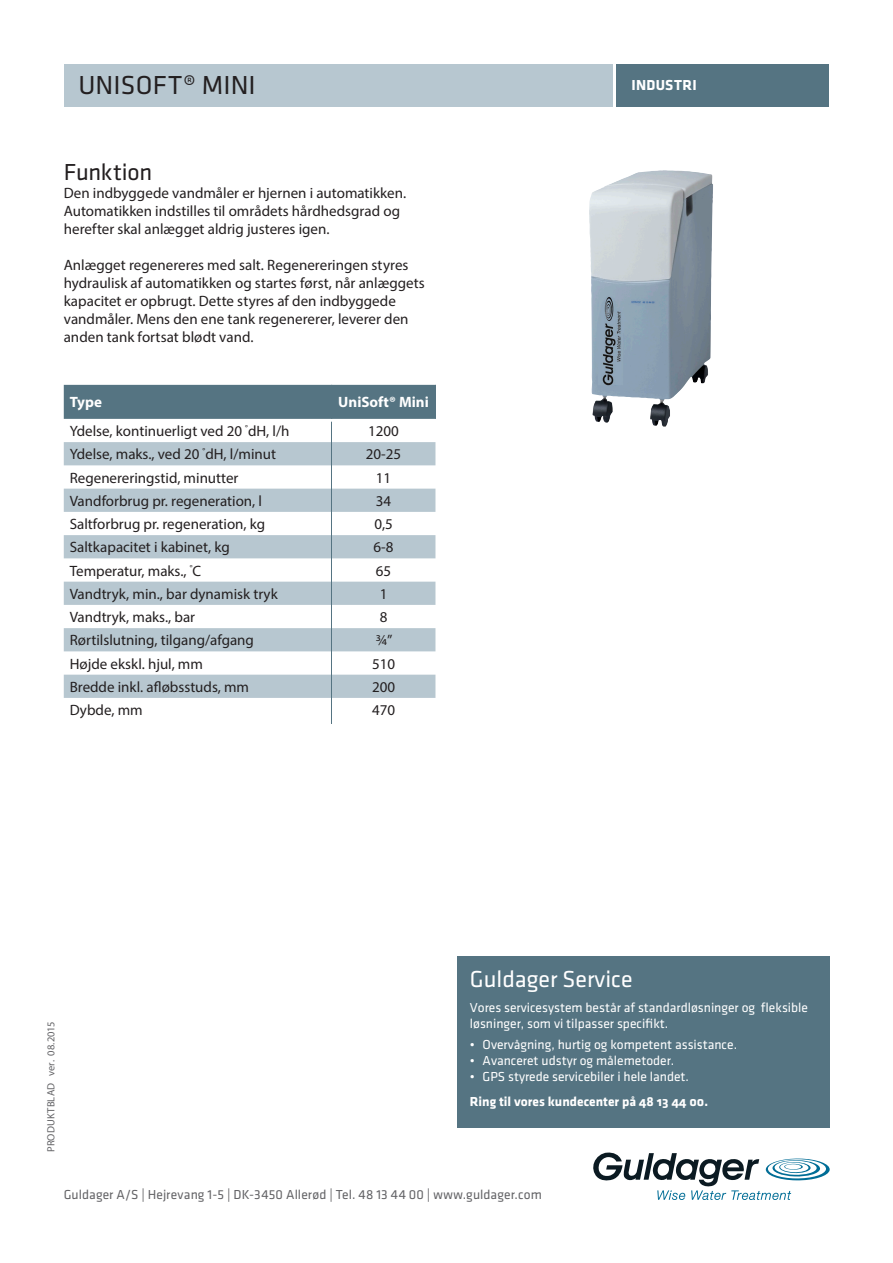
<style>
.page{position:relative;width:893px;height:1263px;background:#fff}
.page>*{position:absolute;margin:0;border:0;box-sizing:border-box;transform-origin:0 0}
.Bjælketekst_1{font:27px "Klavika";letter-spacing:.005em;color:#231f20}
.t1{font:24px "Klavika";color:#fff}
._3___mellemrubrik{font:24px "Klavika";letter-spacing:-.01em;color:#231f20}
._4_I_Skema{font:15px "Myriad Pro";color:#231f20}
._3___brødtekst{font:15px/18px "Myriad Pro";color:#231f20}
._4_I_Skema-2{font:700 15px "Myriad Pro";color:#fff}
.Bjælketekst_2{font:15px "Klavika Bold Bold OSF";letter-spacing:.02em;color:#fff}
.t2{font:13.5px/16.2px "Klavika";color:#fff}
.t3{font:13.5px "Klavika";letter-spacing:.01em;color:#636366}
.t4{font:13.5px "Klavika Bold Bold OSF";color:#fff}
._3___brødtekst-2{font:10.5px "Myriad Pro";letter-spacing:.015em;color:#636366}
</style>
<div class="page">
<svg style="left:593px;top:1152px;width:237px;height:48px"></svg>
<div style="left:64px;top:64px;width:548px;height:42px;background:#b7c7d0"></div>
<div style="left:617px;top:64px;width:212px;height:42px;background:#557482"></div>
<div style="left:457px;top:956px;width:372px;height:171px;background:#557482"></div>
<div style="left:64px;top:385px;width:371px;height:34px;background:#557482"></div>
<svg style="left:64px;top:442px;width:371px;height:256px;fill:#b7c7d0"></svg>
<hr style="left:331px;top:385px;width:1px;height:34px;background:#557482">
<hr style="left:435px;top:385px;width:1px;height:34px;background:#557482">
<hr style="left:331px;top:422px;width:1px;height:302px;background:#557482">
<img style="left:589px;top:170px;width:81px;height:257px">
<p class="Bjælketekst_1" style="left:78px;top:72px;width:179px">UNISOFT® MINI</p>
<p class="_3___mellemrubrik" style="left:64px;top:160px;width:90px">Funktion</p>
<p class="_3___brødtekst" style="left:64px;top:184px;width:344px">Den indbyggede vandmåler er hjernen i automatikken.<br>Automatikken indstilles til områdets hårdhedsgrad og herefter skal anlægget aldrig justeres igen.</p>
<p class="_3___brødtekst" style="left:64px;top:256px;width:363px">Anlægget regenereres med salt. Regenereringen styres hydraulisk af automatikken og startes først, når anlæggets kapacitet er opbrugt. Dette styres af den indbyggede vandmåler. Mens den ene tank regenererer, leverer den anden tank fortsat blødt vand.</p>
<p class="_4_I_Skema-2" style="left:70px;top:393px;width:34px">Type</p>
<p class="_4_I_Skema-2" style="left:338px;top:393px;width:92px">UniSoft® Mini</p>
<p class="_4_I_Skema" style="left:70px;top:422px;width:221px">Ydelse, kontinuerligt ved 20 <sup>°</sup>dH, l/h</p>
<p class="_4_I_Skema" style="left:368px;top:422px;width:32px">1200</p>
<p class="_4_I_Skema" style="left:70px;top:445px;width:208px">Ydelse, maks., ved 20 <sup>°</sup>dH, l/minut</p>
<p class="_4_I_Skema" style="left:366px;top:445px;width:37px">20-25</p>
<p class="_4_I_Skema" style="left:70px;top:468px;width:170px">Regenereringstid, minutter</p>
<p class="_4_I_Skema" style="left:376px;top:468px;width:17px">11</p>
<p class="_4_I_Skema" style="left:70px;top:492px;width:194px">Vandforbrug pr. regeneration, l</p>
<p class="_4_I_Skema" style="left:376px;top:492px;width:17px">34</p>
<p class="_4_I_Skema" style="left:70px;top:515px;width:197px">Saltforbrug pr. regeneration, kg</p>
<p class="_4_I_Skema" style="left:374px;top:515px;width:20px">0,5</p>
<p class="_4_I_Skema" style="left:70px;top:538px;width:161px">Saltkapacitet i kabinet, kg</p>
<p class="_4_I_Skema" style="left:374px;top:538px;width:21px">6-8</p>
<p class="_4_I_Skema" style="left:70px;top:561px;width:133px">Temperatur, maks., <sup>°</sup>C</p>
<p class="_4_I_Skema" style="left:376px;top:561px;width:17px">65</p>
<p class="_4_I_Skema" style="left:70px;top:585px;width:209px">Vandtryk, min., bar dynamisk tryk</p>
<p class="_4_I_Skema" style="left:380px;top:585px;width:9px">1</p>
<p class="_4_I_Skema" style="left:70px;top:608px;width:127px">Vandtryk, maks., bar</p>
<p class="_4_I_Skema" style="left:380px;top:608px;width:9px">8</p>
<p class="_4_I_Skema" style="left:70px;top:631px;width:186px">Rørtilslutning, tilgang/afgang</p>
<p class="_4_I_Skema" style="left:376px;top:631px;width:18px">¾”</p>
<p class="_4_I_Skema" style="left:70px;top:654px;width:135px">Højde ekskl. hjul, mm</p>
<p class="_4_I_Skema" style="left:372px;top:654px;width:25px">510</p>
<p class="_4_I_Skema" style="left:70px;top:678px;width:181px">Bredde inkl. afløbsstuds, mm</p>
<p class="_4_I_Skema" style="left:372px;top:678px;width:25px">200</p>
<p class="_4_I_Skema" style="left:70px;top:701px;width:74px">Dybde, mm</p>
<p class="_4_I_Skema" style="left:372px;top:701px;width:25px">470</p>
<p class="Bjælketekst_2" style="left:631px;top:77px;width:67px">INDUSTRI</p>
<p class="_3___brødtekst-2" style="left:45px;top:1152px;width:132px;rotate:-90deg">PRODUKTBLAD ver. 08.2015</p>
<p class="t1" style="left:470px;top:967px;width:164px">Guldager Service</p>
<p class="t2" style="left:470px;top:1000px;width:340px">Vores servicesystem består af standardløsninger og fleksible løsninger, som vi tilpasser specifikt.</p>
<p class="t2" style="left:470px;top:1036px;width:269px">• Overvågning, hurtig og kompetent assistance.</p>
<p class="t2" style="left:470px;top:1052px;width:206px">• Avanceret udstyr og målemetoder.</p>
<p class="t2" style="left:470px;top:1069px;width:221px">• GPS styrede servicebiler i hele landet.</p>
<p class="t4" style="left:470px;top:1094px;width:240px">Ring til vores kundecenter på 48 13 44 00.</p>
<p class="t3" style="left:64px;top:1188px;width:480px">Guldager A/S | Hejrevang 1-5 | DK-3450 Allerød | Tel. 48 13 44 00 | www.guldager.com</p>
</div>
